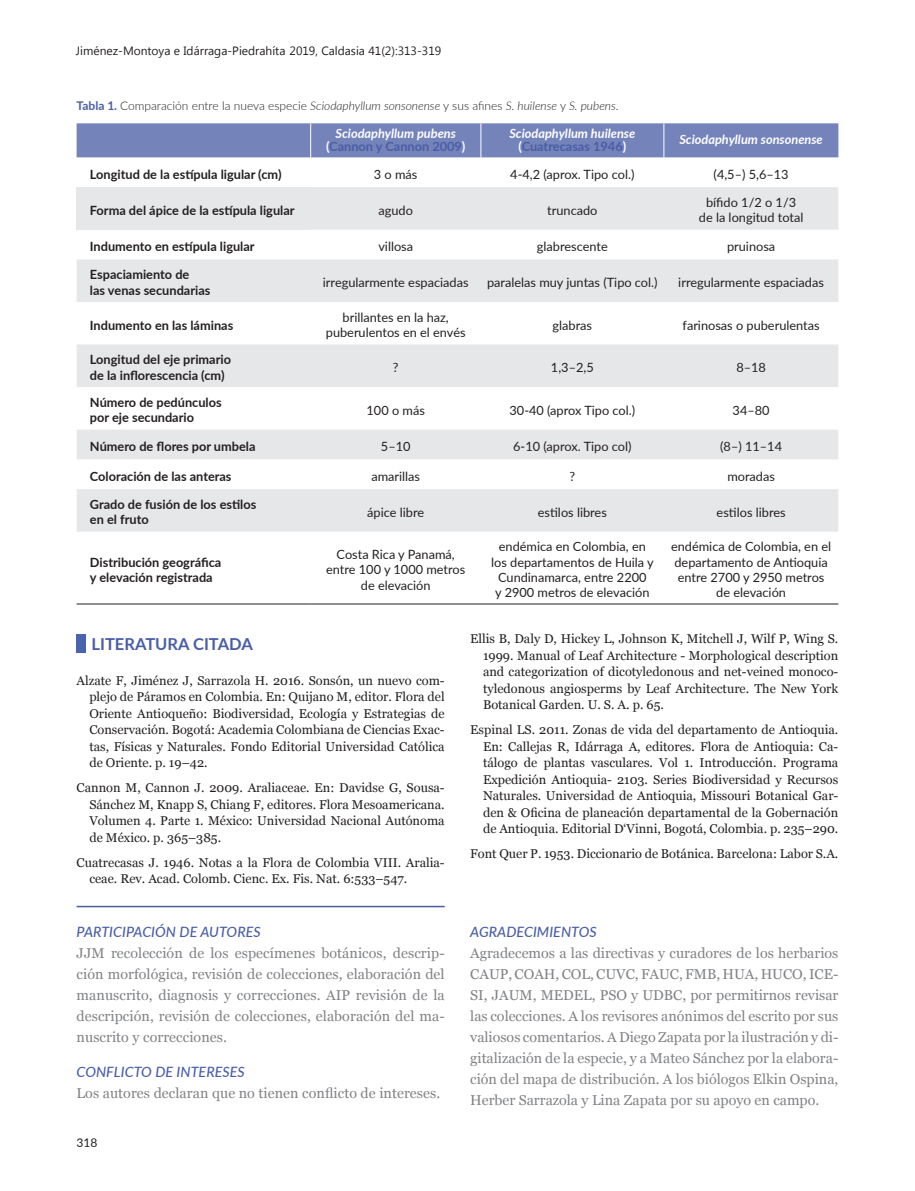
<style>
.page{position:relative;width:915px;height:1191px;background:#fff}
.page>*{position:absolute;margin:0;border:0;box-sizing:border-box;transform-origin:0 0}
.t1{font:700 16.5px "Lato";color:#4a5ea6}
.t2{font:14.25px/21px "Georgia";letter-spacing:.005em;color:#808285;text-align:justify}
.t3{font:italic 500 14.25px "Lato";letter-spacing:.005em;color:#4a5ea6}
.t4{font:12.75px/16.5px "Georgia";color:#231f20;text-align:justify}
.t5{font:12.75px/15.3px "Lato";color:#231f20;text-align:center}
.t6{font:700 12.75px/15.3px "Lato";color:#231f20}
.t7{font:italic 700 12.75px/13.5px "Lato";color:#fff;text-align:center}
.t8{font:300 12px "Lato";color:#231f20}
.t9{font:12px "Segoe UI";color:#231f20}
.t10{font:12px "Lato";color:#231f20}
.s1{font-weight:700;color:#4a5ea6}
.s2{font-style:italic}
.s3{font-style:normal}
.s4{font-style:normal;color:#4a5ea6}
</style>
<div class="page">
<div style="left:77px;top:123px;width:761px;height:34px;background:#7483ba"></div>
<svg style="left:77px;top:187px;width:761px;height:344px;fill:#e6e7e9"></svg>
<div style="left:77px;top:187px;width:233px;height:43px;background:#e6e7e9"></div>
<hr style="left:310px;top:123px;width:1px;height:34px;background:#fff">
<hr style="left:663px;top:123px;width:1px;height:34px;background:#fff">
<hr style="left:480px;top:123px;width:1px;height:34px;background:#fff">
<hr style="left:663px;top:603px;width:175px;height:1px;background:#231f20">
<hr style="left:480px;top:603px;width:183px;height:1px;background:#231f20">
<hr style="left:310px;top:603px;width:170px;height:1px;background:#231f20">
<hr style="left:77px;top:603px;width:233px;height:1px;background:#231f20">
<hr style="left:77px;top:905px;width:367px;height:2px;background:#4a5ea6">
<div style="left:77px;top:634px;width:9px;height:18px;background:#4963ae"></div>
<p class="t9" style="left:76px;top:42px;width:367px">Jiménez-Montoya e Idárraga-Piedrahíta 2019, Caldasia 41(2):313-319</p>
<p class="t8" style="left:77px;top:97px;width:543px"><span class="s1">Tabla 1.</span> Comparación entre la nueva especie <span class="s2">Sciodaphyllum sonsonense</span> y sus afines <span class="s2">S. huilense</span> y <span class="s2">S. pubens</span>.</p>
<p class="t6" style="left:90px;top:166px;width:193px">Longitud de la estípula ligular (cm)</p>
<p class="t6" style="left:90px;top:202px;width:206px">Forma del ápice de la estípula ligular</p>
<p class="t6" style="left:90px;top:238px;width:166px">Indumento en estípula ligular</p>
<p class="t6" style="left:90px;top:266px;width:122px">Espaciamiento de<br>las venas secundarias</p>
<p class="t6" style="left:90px;top:317px;width:145px">Indumento en las láminas</p>
<p class="t6" style="left:90px;top:351px;width:142px">Longitud del eje primario de la inflorescencia (cm)</p>
<p class="t6" style="left:90px;top:394px;width:133px">Número de pedúnculos por eje secundario</p>
<p class="t6" style="left:90px;top:438px;width:167px">Número de flores por umbela</p>
<p class="t6" style="left:90px;top:468px;width:143px">Coloración de las anteras</p>
<p class="t6" style="left:90px;top:496px;width:168px">Grado de fusión de los estilos en el fruto</p>
<p class="t6" style="left:90px;top:553px;width:133px">Distribución geográfica y elevación registrada</p>
<p class="t7" style="left:326px;top:126px;width:141px">Sciodaphyllum pubens <span class="s3">(</span><span class="s4">Cannon y Cannon 2009</span><span class="s3">)</span></p>
<p class="t5" style="left:374px;top:166px;width:45px">3 o más</p>
<p class="t5" style="left:378px;top:202px;width:36px">agudo</p>
<p class="t5" style="left:378px;top:238px;width:36px">villosa</p>
<p class="t5" style="left:323px;top:274px;width:147px">irregularmente espaciadas</p>
<p class="t5" style="left:326px;top:309px;width:141px">brillantes en la haz, puberulentos en el envés</p>
<p class="t5" style="left:393px;top:359px;width:7px">?</p>
<p class="t5" style="left:366px;top:402px;width:60px">100 o más</p>
<p class="t5" style="left:381px;top:438px;width:31px">5–10</p>
<p class="t5" style="left:371px;top:468px;width:50px">amarillas</p>
<p class="t5" style="left:367px;top:504px;width:58px">ápice libre</p>
<p class="t5" style="left:326px;top:546px;width:141px">Costa Rica y Panamá, entre 100 y 1000 metros de elevación</p>
<p class="t7" style="left:509px;top:126px;width:127px">Sciodaphyllum huilense <span class="s3">(</span><span class="s4">Cuatrecasas 1946</span><span class="s3">)</span></p>
<p class="t5" style="left:510px;top:166px;width:126px">4-4,2 (aprox. Tipo col.)</p>
<p class="t5" style="left:547px;top:202px;width:52px">truncado</p>
<p class="t5" style="left:536px;top:238px;width:72px">glabrescente</p>
<p class="t5" style="left:487px;top:274px;width:172px">paralelas muy juntas (Tipo col.)</p>
<p class="t5" style="left:552px;top:317px;width:41px">glabras</p>
<p class="t5" style="left:550px;top:359px;width:44px">1,3–2,5</p>
<p class="t5" style="left:509px;top:402px;width:127px">30-40 (aprox Tipo col.)</p>
<p class="t5" style="left:513px;top:438px;width:120px">6-10 (aprox. Tipo col)</p>
<p class="t5" style="left:569px;top:468px;width:7px">?</p>
<p class="t5" style="left:537px;top:504px;width:70px">estilos libres</p>
<p class="t5" style="left:491px;top:538px;width:164px">endémica en Colombia, en los departamentos de Huila y<br>Cundinamarca, entre 2200<br>y 2900 metros de elevación</p>
<p class="t7" style="left:679px;top:132px;width:145px">Sciodaphyllum sonsonense</p>
<p class="t5" style="left:713px;top:166px;width:77px">(4,5–) 5,6–13</p>
<p class="t5" style="left:698px;top:194px;width:106px">bífido 1/2 o 1/3 de la longitud total</p>
<p class="t5" style="left:726px;top:238px;width:50px">pruinosa</p>
<p class="t5" style="left:678px;top:274px;width:147px">irregularmente espaciadas</p>
<p class="t5" style="left:682px;top:317px;width:138px">farinosas o puberulentas</p>
<p class="t5" style="left:736px;top:359px;width:31px">8–18</p>
<p class="t5" style="left:732px;top:402px;width:38px">34–80</p>
<p class="t5" style="left:720px;top:438px;width:63px">(8–) 11–14</p>
<p class="t5" style="left:727px;top:468px;width:49px">moradas</p>
<p class="t5" style="left:716px;top:504px;width:70px">estilos libres</p>
<p class="t5" style="left:670px;top:538px;width:161px">endémica de Colombia, en el departamento de Antioquia entre 2700 y 2950 metros de elevación</p>
<p class="t1" style="left:92px;top:632px;width:163px">LITERATURA CITADA</p>
<p class="t4" style="left:89px;top:672px;width:357px;text-indent:-13px">Alzate F, Jiménez J, Sarrazola H. 2016. Sonsón, un nuevo com&shy;plejo de Páramos en Colombia. En: Quijano M, editor. Flora del Oriente Antioqueño: Biodiversidad, Ecología y Estrategias de Conservación. Bogotá: Academia Colombiana de Ciencias Exac&shy;tas, Físicas y Naturales. Fondo Editorial Universidad Católica de Oriente. p. 19–42.</p>
<p class="t4" style="left:89px;top:779px;width:357px;text-indent:-13px">Cannon M, Cannon J. 2009. Araliaceae. En: Davidse G, Sousa-Sánchez M, Knapp S, Chiang F, editores. Flora Mesoamericana.<br>Volumen 4. Parte 1. México: Universidad Nacional Autónoma de México. p. 365–385.</p>
<p class="t4" style="left:89px;top:854px;width:357px;text-indent:-13px">Cuatrecasas J. 1946. Notas a la Flora de Colombia VIII. Aralia&shy;ceae. Rev. Acad. Colomb. Cienc. Ex. Fis. Nat. 6:533–547.</p>
<p class="t3" style="left:77px;top:921px;width:186px">PARTICIPACIÓN DE AUTORES</p>
<p class="t2" style="left:77px;top:943px;width:369px">JJM recolección de los especímenes botánicos, descrip&shy;ción morfológica, revisión de colecciones, elaboración del manuscrito, diagnosis y correcciones. AIP revisión de la descripción, revisión de colecciones, elaboración del ma&shy;nuscrito y correcciones.</p>
<p class="t3" style="left:77px;top:1062px;width:170px">CONFLICTO DE INTERESES</p>
<p class="t2" style="left:77px;top:1083px;width:365px">Los autores declaran que no tienen conflicto de intereses.</p>
<p class="t10" style="left:77px;top:1134px;width:22px">318</p>
<p class="t4" style="left:483px;top:631px;width:357px;text-indent:-13px">Ellis B, Daly D, Hickey L, Johnson K, Mitchell J, Wilf P, Wing S.<br>1999. Manual of Leaf Architecture - Morphological description and categorization of dicotyledonous and net-veined monoco&shy;tyledonous angiosperms by Leaf Architecture. The New York Botanical Garden. U. S. A. p. 65.</p>
<p class="t4" style="left:483px;top:722px;width:357px;text-indent:-13px">Espinal LS. 2011. Zonas de vida del departamento de Antioquia.<br>En: Callejas R, Idárraga A, editores. Flora de Antioquia: Ca&shy;tálogo de plantas vasculares. Vol 1. Introducción. Programa Expedición Antioquia- 2103. Series Biodiversidad y Recursos Naturales. Universidad de Antioquia, Missouri Botanical Gar&shy;den &amp; Oficina de planeación departamental de la Gobernación de Antioquia. Editorial D‘Vinni, Bogotá, Colombia. p. 235–290.</p>
<p class="t4" style="left:470px;top:846px;width:369px">Font Quer P. 1953. Diccionario de Botánica. Barcelona: Labor S.A.</p>
<p class="t3" style="left:470px;top:921px;width:128px">AGRADECIMIENTOS</p>
<p class="t2" style="left:470px;top:943px;width:369px">Agradecemos a las directivas y curadores de los herbarios CAUP, COAH, COL, CUVC, FAUC, FMB, HUA, HUCO, ICE-SI, JAUM, MEDEL, PSO y UDBC, por permitirnos revisar las colecciones. A los revisores anónimos del escrito por sus valiosos comentarios. A Diego Zapata por la ilustración y di&shy;gitalización de la especie, y a Mateo Sánchez por la elabora&shy;ción del mapa de distribución. A los biólogos Elkin Ospina, Herber Sarrazola y Lina Zapata por su apoyo en campo.</p>
</div>
